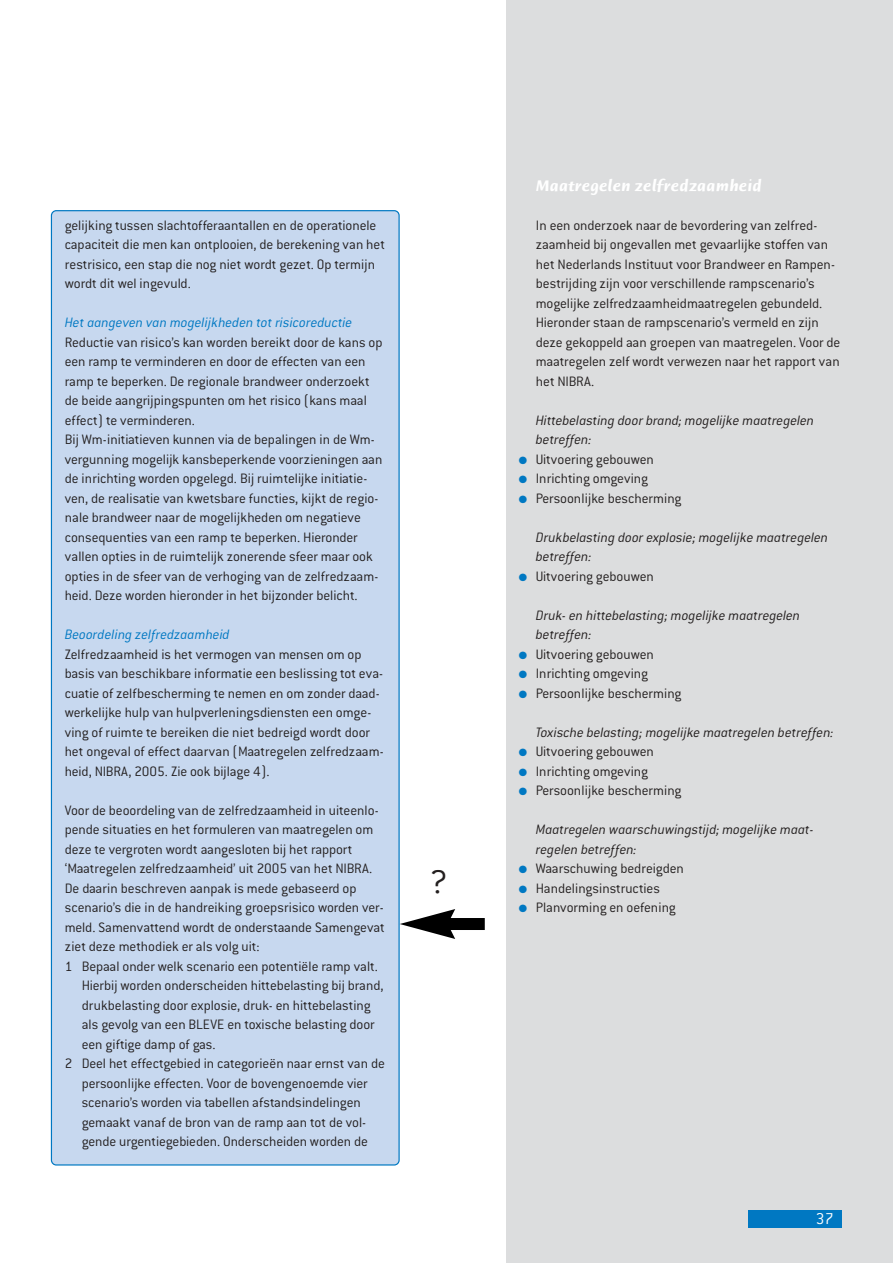
<style>
.page{position:relative;width:893px;height:1263px;background:#fff}
.page>*{position:absolute;margin:0;border:0;box-sizing:border-box;transform-origin:0 0}
.t1{font:300 36px "Conduit ITC";color:#231f1f}
.t2{font:300 17.25px "Conduit ITC";color:#fff}
.t3{font:italic 700 16.5px "Humana Sans ITC";letter-spacing:.02em;color:#fff}
.t4{font:300 15px/19.5px "Conduit ITC";letter-spacing:-.005em;color:#231f1f}
.t5{font:italic 300 15px/19.5px "Conduit ITC";letter-spacing:-.005em;color:#231f1f}
.t6{font:italic 300 15px "Conduit ITC";letter-spacing:-.005em;color:#0078c2}
.s1{color:#0078c2}
</style>
<div class="page">
<div style="left:506px;top:0;width:386px;height:1263px;background:#dcddde"></div>
<div style="left:748px;top:1210px;width:94px;height:18px;background:#0078c2"></div>
<div style="left:51px;top:210px;width:348px;height:956px;background:#c7d8ef"></div>
<div style="left:444px;top:918px;width:41px;height:12px;background:#000"></div>
<svg style="left:399px;top:909px;width:56px;height:30px"></svg>
<p class="t4" style="left:65px;top:217px;width:322px">gelijking tussen slachtofferaantallen en de operationele capaciteit die men kan ontplooien, de berekening van het restrisico, een stap die nog niet wordt gezet. Op termijn wordt dit wel ingevuld.</p>
<p class="t6" style="left:65px;top:317px;width:289px">Het aangeven van mogelijkheden tot risicoreductie</p>
<p class="t4" style="left:65px;top:334px;width:319px">Reductie van risico’s kan worden bereikt door de kans op een ramp te verminderen en door de effecten van een ramp te beperken. De regionale brandweer onderzoekt de beide aangrijpingspunten om het risico (kans maal effect) te verminderen.<br>Bij Wm-initiatieven kunnen via de bepalingen in de Wm&shy;vergunning mogelijk kansbeperkende voorzieningen aan de inrichting worden opgelegd. Bij ruimtelijke initiatie&shy;ven, de realisatie van kwetsbare functies, kijkt de regio&shy;nale brandweer naar de mogelijkheden om negatieve consequenties van een ramp te beperken. Hieronder vallen opties in de ruimtelijk zonerende sfeer maar ook opties in de sfeer van de verhoging van de zelfredzaam&shy;heid. Deze worden hieronder in het bijzonder belicht.</p>
<p class="t6" style="left:65px;top:629px;width:166px">Beoordeling zelfredzaamheid</p>
<p class="t4" style="left:65px;top:646px;width:320px">Zelfredzaamheid is het vermogen van mensen om op basis van beschikbare informatie een beslissing tot eva&shy;cuatie of zelfbescherming te nemen en om zonder daad&shy;werkelijke hulp van hulpverleningsdiensten een omge&shy;ving of ruimte te bereiken die niet bedreigd wordt door het ongeval of effect daarvan (Maatregelen zelfredzaam&shy;heid, NIBRA, 2005. Zie ook bijlage 4).</p>
<p class="t4" style="left:65px;top:802px;width:315px">Voor de beoordeling van de zelfredzaamheid in uiteenlo-</p>
<p class="t4" style="left:65px;top:821px;width:310px">pende situaties en het formuleren van maatregelen om</p>
<p class="t4" style="left:65px;top:841px;width:289px">deze te vergroten wordt aangesloten bij het rapport</p>
<p class="t4" style="left:65px;top:860px;width:309px">‘Maatregelen zelfredzaamheid’ uit 2005 van het NIBRA.</p>
<p class="t4" style="left:65px;top:880px;width:293px">De daarin beschreven aanpak is mede gebaseerd op</p>
<p class="t4" style="left:65px;top:899px;width:320px">scenario’s die in de handreiking groepsrisico worden ver-</p>
<p class="t4" style="left:65px;top:919px;width:321px">meld. Samenvattend wordt de onderstaande Samengevat</p>
<p class="t4" style="left:65px;top:938px;width:196px">ziet deze methodiek er als volg uit:</p>
<p class="t4" style="left:65px;top:958px;width:314px">1 Bepaal onder welk scenario een potentiële ramp valt.</p>
<p class="t4" style="left:82px;top:977px;width:303px">Hierbij worden onderscheiden hittebelasting bij brand,</p>
<p class="t4" style="left:82px;top:997px;width:290px">drukbelasting door explosie, druk- en hittebelasting</p>
<p class="t4" style="left:82px;top:1016px;width:294px">als gevolg van een BLEVE en toxische belasting door</p>
<p class="t4" style="left:82px;top:1036px;width:135px">een giftige damp of gas.</p>
<p class="t4" style="left:65px;top:1055px;width:322px">2 Deel het effectgebied in categorieën naar ernst van de</p>
<p class="t4" style="left:82px;top:1075px;width:287px">persoonlijke effecten. Voor de bovengenoemde vier</p>
<p class="t4" style="left:82px;top:1094px;width:281px">scenario’s worden via tabellen afstandsindelingen</p>
<p class="t4" style="left:82px;top:1114px;width:286px">gemaakt vanaf de bron van de ramp aan tot de vol-</p>
<p class="t4" style="left:82px;top:1133px;width:288px">gende urgentiegebieden. Onderscheiden worden de</p>
<h1 class="t1" style="left:429px;top:869px;width:20px">?</h1>
<p class="t3" style="left:536px;top:178px;width:227px">Maatregelen zelfredzaamheid</p>
<p class="t4" style="left:536px;top:217px;width:306px">In een onderzoek naar de bevordering van zelfred&shy;zaamheid bij ongevallen met gevaarlijke stoffen van het Nederlands Instituut voor Brandweer en Rampen&shy;bestrijding zijn voor verschillende rampscenario’s mogelijke zelfredzaamheidmaatregelen gebundeld.<br>Hieronder staan de rampscenario’s vermeld en zijn deze gekoppeld aan groepen van maatregelen. Voor de maatregelen zelf wordt verwezen naar het rapport van het NIBRA.</p>
<p class="t5" style="left:536px;top:412px;width:280px">Hittebelasting door brand; mogelijke maatregelen betreffen:</p>
<p class="t4" style="left:519px;top:451px;width:137px"><span class="s1">●</span> Uitvoering gebouwen</p>
<p class="t4" style="left:519px;top:470px;width:131px"><span class="s1">●</span> Inrichting omgeving</p>
<p class="t4" style="left:519px;top:490px;width:164px"><span class="s1">●</span> Persoonlijke bescherming</p>
<p class="t5" style="left:536px;top:529px;width:294px">Drukbelasting door explosie; mogelijke maatregelen betreffen:</p>
<p class="t4" style="left:519px;top:568px;width:137px"><span class="s1">●</span> Uitvoering gebouwen</p>
<p class="t5" style="left:536px;top:607px;width:266px">Druk- en hittebelasting; mogelijke maatregelen betreffen:</p>
<p class="t4" style="left:519px;top:646px;width:137px"><span class="s1">●</span> Uitvoering gebouwen</p>
<p class="t4" style="left:519px;top:665px;width:131px"><span class="s1">●</span> Inrichting omgeving</p>
<p class="t4" style="left:519px;top:685px;width:164px"><span class="s1">●</span> Persoonlijke bescherming</p>
<p class="t5" style="left:536px;top:724px;width:299px">Toxische belasting; mogelijke maatregelen betreffen:</p>
<p class="t4" style="left:519px;top:743px;width:137px"><span class="s1">●</span> Uitvoering gebouwen</p>
<p class="t4" style="left:519px;top:763px;width:131px"><span class="s1">●</span> Inrichting omgeving</p>
<p class="t4" style="left:519px;top:782px;width:164px"><span class="s1">●</span> Persoonlijke bescherming</p>
<p class="t5" style="left:536px;top:821px;width:279px">Maatregelen waarschuwingstijd; mogelijke maat&shy;regelen betreffen:</p>
<p class="t4" style="left:519px;top:860px;width:166px"><span class="s1">●</span> Waarschuwing bedreigden</p>
<p class="t4" style="left:519px;top:880px;width:143px"><span class="s1">●</span> Handelingsinstructies</p>
<p class="t4" style="left:519px;top:899px;width:158px"><span class="s1">●</span> Planvorming en oefening</p>
<p class="t2" style="left:815px;top:1213px;width:19px">37</p>
</div>
